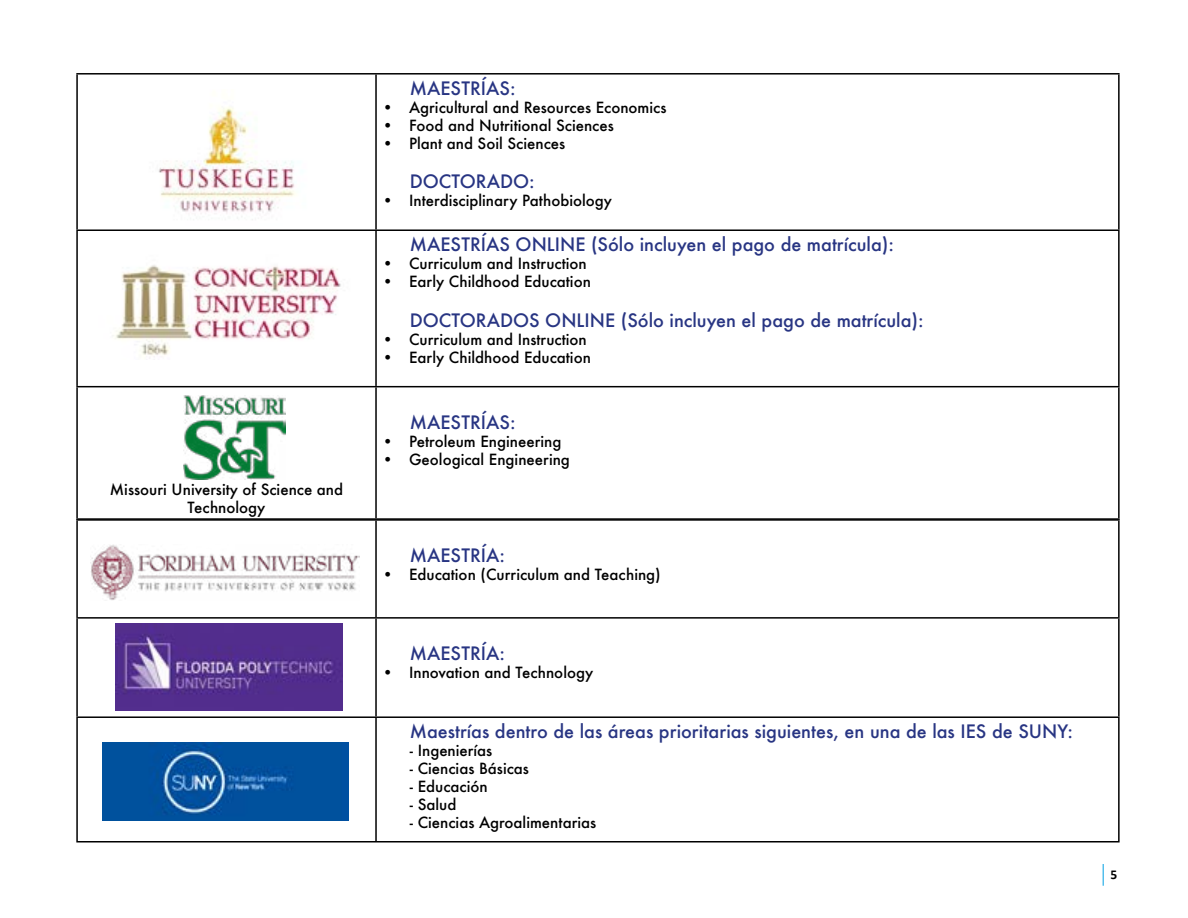
<style>
.page{position:relative;width:1188px;height:918px;background:#fff}
.page>*{position:absolute;margin:0;border:0;box-sizing:border-box;transform-origin:0 0}
.t1{font:500 18px "Futura";color:#283583}
.t2{font:500 15px/18px "Futura";color:#000;text-align:center}
.t3{font:700 13.5px "Calibri";color:#000}
</style>
<div class="page">
<svg style="left:1103px;top:864px;width:1px;height:22px"></svg>
<hr style="left:76px;top:75px;width:2px;height:154px;background:#000">
<hr style="left:376px;top:73px;width:744px;height:2px;background:#000">
<hr style="left:375px;top:75px;width:2px;height:154px;background:#000">
<hr style="left:1118px;top:75px;width:2px;height:154px;background:#000">
<hr style="left:76px;top:229px;width:300px;height:2px;background:#000">
<hr style="left:76px;top:231px;width:2px;height:155px;background:#000">
<hr style="left:376px;top:229px;width:744px;height:2px;background:#000">
<hr style="left:375px;top:231px;width:2px;height:155px;background:#000">
<hr style="left:1118px;top:231px;width:2px;height:155px;background:#000">
<hr style="left:76px;top:386px;width:300px;height:1px;background:#000">
<hr style="left:76px;top:387px;width:2px;height:131px;background:#000">
<hr style="left:376px;top:386px;width:744px;height:1px;background:#000">
<hr style="left:375px;top:387px;width:2px;height:131px;background:#000">
<hr style="left:1118px;top:387px;width:2px;height:131px;background:#000">
<hr style="left:76px;top:518px;width:300px;height:2px;background:#000">
<hr style="left:376px;top:518px;width:744px;height:2px;background:#000">
<hr style="left:76px;top:73px;width:300px;height:2px;background:#000">
<img style="left:159px;top:107px;width:137px;height:113px">
<img style="left:112px;top:265px;width:229px;height:94px">
<img style="left:183px;top:396px;width:103px;height:83px">
<hr style="left:76px;top:519px;width:300px;height:2px;background:#000">
<hr style="left:76px;top:521px;width:2px;height:96px;background:#000">
<hr style="left:376px;top:519px;width:744px;height:2px;background:#000">
<hr style="left:375px;top:521px;width:2px;height:96px;background:#000">
<hr style="left:1118px;top:521px;width:2px;height:96px;background:#000">
<hr style="left:76px;top:619px;width:2px;height:97px;background:#000">
<hr style="left:376px;top:617px;width:744px;height:2px;background:#000">
<hr style="left:375px;top:619px;width:2px;height:97px;background:#000">
<hr style="left:1118px;top:619px;width:2px;height:97px;background:#000">
<hr style="left:76px;top:716px;width:300px;height:2px;background:#000">
<hr style="left:76px;top:718px;width:2px;height:123px;background:#000">
<hr style="left:376px;top:716px;width:744px;height:2px;background:#000">
<hr style="left:375px;top:718px;width:2px;height:123px;background:#000">
<hr style="left:1118px;top:718px;width:2px;height:123px;background:#000">
<hr style="left:76px;top:841px;width:300px;height:2px;background:#000">
<hr style="left:376px;top:841px;width:744px;height:2px;background:#000">
<hr style="left:76px;top:617px;width:300px;height:2px;background:#000">
<img style="left:90px;top:545px;width:270px;height:55px">
<img style="left:116px;top:624px;width:226px;height:87px">
<img style="left:103px;top:743px;width:246px;height:78px">
<p class="t2" style="left:110px;top:480px;width:235px">Missouri University of Science and<br>Technology</p>
<p class="t1" style="left:410px;top:76px;width:107px">MAESTRÍAS:</p>
<p class="t2" style="left:382px;top:98px;width:286px">• Agricultural and Resources Economics</p>
<p class="t2" style="left:382px;top:116px;width:233px">• Food and Nutritional Sciences</p>
<p class="t2" style="left:382px;top:134px;width:185px">• Plant and Soil Sciences</p>
<p class="t1" style="left:410px;top:169px;width:126px">DOCTORADO:</p>
<p class="t2" style="left:382px;top:191px;width:232px">• Interdisciplinary Pathobiology</p>
<p class="t1" style="left:410px;top:232px;width:486px">MAESTRÍAS ONLINE (Sólo incluyen el pago de matrícula):</p>
<p class="t2" style="left:382px;top:254px;width:206px">• Curriculum and Instruction</p>
<p class="t2" style="left:382px;top:272px;width:210px">• Early Childhood Education</p>
<p class="t1" style="left:410px;top:308px;width:515px">DOCTORADOS ONLINE (Sólo incluyen el pago de matrícula):</p>
<p class="t2" style="left:382px;top:330px;width:206px">• Curriculum and Instruction</p>
<p class="t2" style="left:382px;top:348px;width:210px">• Early Childhood Education</p>
<p class="t1" style="left:410px;top:410px;width:107px">MAESTRÍAS:</p>
<p class="t2" style="left:382px;top:432px;width:181px">• Petroleum Engineering</p>
<p class="t2" style="left:382px;top:450px;width:189px">• Geological Engineering</p>
<p class="t1" style="left:410px;top:543px;width:97px">MAESTRÍA:</p>
<p class="t2" style="left:382px;top:566px;width:280px">• Education (Curriculum and Teaching)</p>
<p class="t1" style="left:410px;top:641px;width:97px">MAESTRÍA:</p>
<p class="t2" style="left:382px;top:664px;width:213px">• Innovation and Technology</p>
<p class="t1" style="left:410px;top:719px;width:665px">Maestrías dentro de las áreas prioritarias siguientes, en una de las IES de SUNY:</p>
<p class="t2" style="left:410px;top:741px;width:84px">- Ingenierías</p>
<p class="t2" style="left:410px;top:759px;width:121px">- Ciencias Básicas</p>
<p class="t2" style="left:410px;top:777px;width:79px">- Educación</p>
<p class="t2" style="left:410px;top:795px;width:48px">- Salud</p>
<p class="t2" style="left:410px;top:813px;width:188px">- Ciencias Agroalimentarias</p>
<p class="t3" style="left:1110px;top:866px;width:8px">5</p>
</div>
